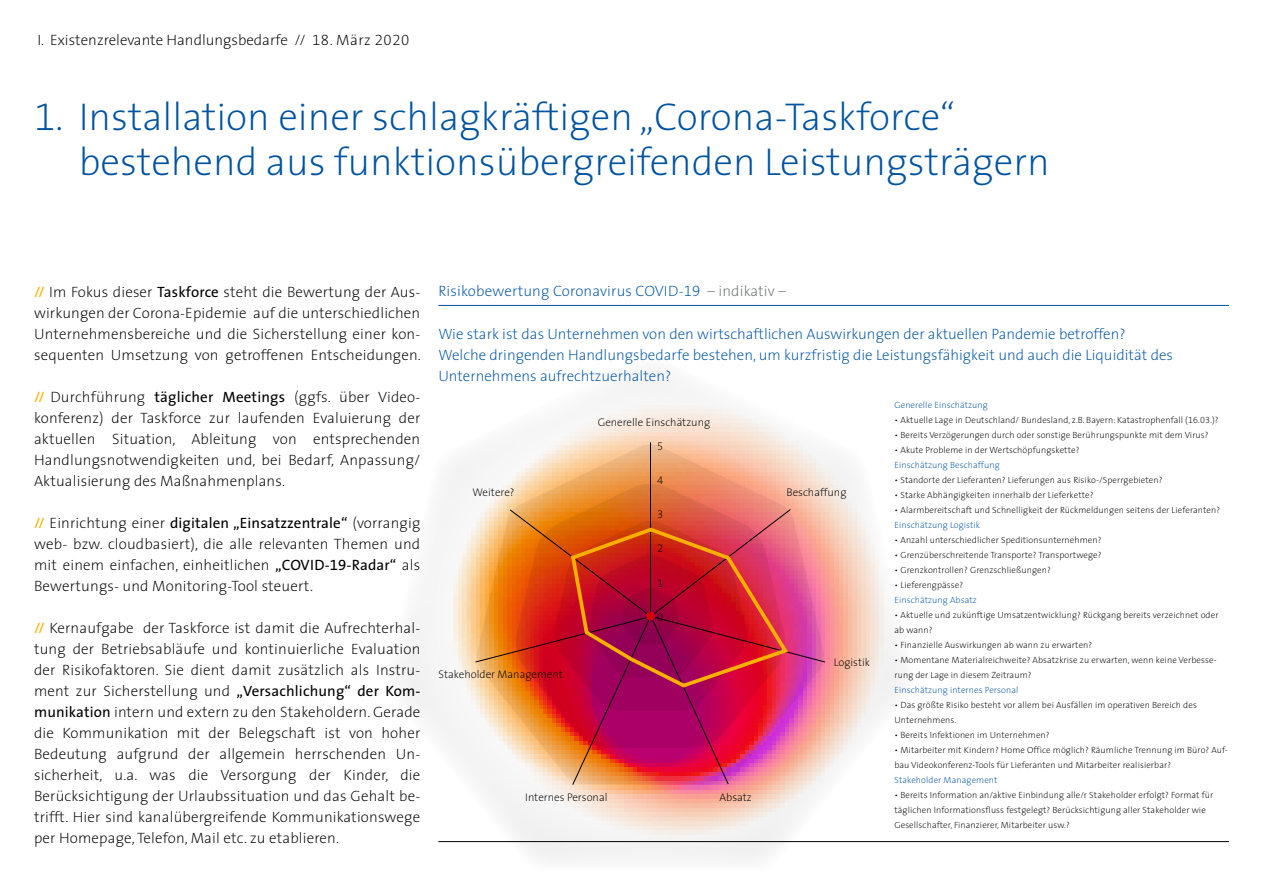
<style>
.page{position:relative;width:1263px;height:893px;background:#fff}
.page>*{position:absolute;margin:0;border:0;box-sizing:border-box;transform-origin:0 0}
.t1{font:200 39px/45px "The Sans";color:#0053a1}
.t2{font:200 15px/21px "The Sans";letter-spacing:.01em;color:#000;text-align:justify}
.t3{font:200 15px/21px "The Sans";color:#0053a1}
.t4{font:200 11.1px "The Sans";color:#000}
.t5{font:11.1px "The Sans Extra Light Expert";color:#000}
.t6{font:200 9px/15px "The Sans";letter-spacing:.01em;color:#000}
.t7{font:200 9px "The Sans";letter-spacing:.01em;color:#0053a1}
.s1{font-family:"The Sans Extra Light Expert";font-weight:400}
.s2{font-weight:400;color:#f9b000}
.s3{font-weight:400}
.s4{font-family:"The Sans Expert";font-weight:400}
.s5{color:#68726a}
</style>
<div class="page">
<svg style="left:400px;top:374px;width:517px;height:487px"></svg>
<img style="left:422px;top:378px;width:472px;height:475px">
<img style="left:475px;top:509px;width:350px;height:276px">
<hr style="left:438px;top:305px;width:791px;height:1px;background:#0053a1">
<hr style="left:438px;top:841px;width:791px;height:1px;background:#000">
<p class="t2" style="left:37px;top:29px;width:373px">I. Existenzrelevante Handlungsbedarfe // <span class="s1">18</span>. März <span class="s1">2020</span></p>
<h1 class="t1" style="left:79px;top:93px;width:972px;text-indent:-45px"><span class="s1">1</span>. Installation einer schlagkräftigen „Corona-Taskforce“ bestehend aus funktionsübergreifenden Leistungsträgern</h1>
<p class="t2" style="left:34px;top:280px;width:388px"><span class="s2">//</span> Im Fokus dieser <span class="s3">Taskforce</span> steht die Bewertung der Aus&shy;wirkungen der Corona-Epidemie auf die unterschiedlichen Unternehmensbereiche und die Sicherstellung einer kon&shy;sequenten Umsetzung von getroffenen Entscheidungen.</p>
<p class="t2" style="left:34px;top:385px;width:388px"><span class="s2">//</span> Durchführung <span class="s3">täglicher Meetings</span> (ggfs. über Video&shy;konferenz) der Taskforce zur laufenden Evaluierung der aktuellen Situation, Ableitung von entsprechenden Handlungsnotwendigkeiten und, bei Bedarf, Anpassung/ Aktualisierung des Maßnahmenplans.</p>
<p class="t2" style="left:34px;top:511px;width:388px"><span class="s2">//</span> Einrichtung einer <span class="s3">digitalen „Einsatzzentrale“</span> (vorrangig web- bzw. cloudbasiert), die alle relevanten Themen und mit einem einfachen, einheitlichen <span class="s3">„COVID-</span><span class="s4">19</span><span class="s3">-Radar“</span> als Bewertungs- und Monitoring-Tool steuert.</p>
<p class="t2" style="left:34px;top:616px;width:388px"><span class="s2">//</span> Kernaufgabe der Taskforce ist damit die Aufrechterhal&shy;tung der Betriebsabläufe und kontinuierliche Evaluation der Risikofaktoren. Sie dient damit zusätzlich als Instru&shy;ment zur Sicherstellung und <span class="s3">„Versachlichung“ der Kom&shy;munikation</span> intern und extern zu den Stakeholdern. Gerade die Kommunikation mit der Belegschaft ist von hoher Bedeutung aufgrund der allgemein herrschenden Un&shy;sicherheit, u.a. was die Versorgung der Kinder, die Berücksichtigung der Urlaubssituation und das Gehalt be&shy;trifft. Hier sind kanalübergreifende Kommunikationswege per Homepage, Telefon, Mail etc. zu etablieren.</p>
<p class="t3" style="left:438px;top:280px;width:349px">Risikobewertung Coronavirus COVID-<span class="s1">19</span> <span class="s5">– indikativ –</span></p>
<p class="t3" style="left:438px;top:323px;width:736px">Wie stark ist das Unternehmen von den wirtschaftlichen Auswirkungen der aktuellen Pandemie betroffen?<br>Welche dringenden Handlungsbedarfe bestehen, um kurzfristig die Leistungsfähigkeit und auch die Liquidität des<br>Unternehmens aufrechtzuerhalten?</p>
<p class="t4" style="left:472px;top:483px;width:43px">Weitere?</p>
<p class="t4" style="left:438px;top:665px;width:126px">Stakeholder Management</p>
<p class="t4" style="left:598px;top:413px;width:114px">Generelle Einschätzung</p>
<p class="t5" style="left:657px;top:437px;width:8px">5</p>
<p class="t5" style="left:657px;top:471px;width:8px">4</p>
<p class="t5" style="left:657px;top:505px;width:8px">3</p>
<p class="t5" style="left:657px;top:539px;width:8px">2</p>
<p class="t5" style="left:657px;top:574px;width:8px">1</p>
<p class="t5" style="left:657px;top:608px;width:8px">0</p>
<p class="t4" style="left:525px;top:788px;width:84px">Internes Personal</p>
<p class="t4" style="left:719px;top:788px;width:34px">Absatz</p>
<p class="t4" style="left:786px;top:483px;width:62px">Beschaffung</p>
<p class="t4" style="left:834px;top:653px;width:38px">Logistik</p>
<p class="t7" style="left:894px;top:397px;width:95px">Generelle Einschätzung</p>
<p class="t6" style="left:894px;top:412px;width:326px">• Aktuelle Lage in Deutschland/ Bundesland, z.B. Bayern: Katastrophenfall (<span class="s1">16.03.</span>)?</p>
<p class="t6" style="left:894px;top:427px;width:316px">• Bereits Verzögerungen durch oder sonstige Berührungspunkte mit dem Virus?</p>
<p class="t6" style="left:894px;top:442px;width:186px">• Akute Probleme in der Wertschöpfungskette?</p>
<p class="t7" style="left:894px;top:457px;width:107px">Einschätzung Beschaffung</p>
<p class="t6" style="left:894px;top:472px;width:269px">• Standorte der Lieferanten? Lieferungen aus Risiko-/Sperrgebieten?</p>
<p class="t6" style="left:894px;top:487px;width:201px">• Starke Abhängigkeiten innerhalb der Lieferkette?</p>
<p class="t6" style="left:894px;top:502px;width:327px">• Alarmbereitschaft und Schnelligkeit der Rückmeldungen seitens der Lieferanten?</p>
<p class="t7" style="left:894px;top:517px;width:87px">Einschätzung Logistik</p>
<p class="t6" style="left:894px;top:532px;width:209px">• Anzahl unterschiedlicher Speditionsunternehmen?</p>
<p class="t6" style="left:894px;top:547px;width:209px">• Grenzüberschreitende Transporte? Transportwege?</p>
<p class="t6" style="left:894px;top:562px;width:158px">• Grenzkontrollen? Grenzschließungen?</p>
<p class="t6" style="left:894px;top:577px;width:70px">• Lieferengpässe?</p>
<p class="t7" style="left:894px;top:592px;width:84px">Einschätzung Absatz</p>
<p class="t6" style="left:894px;top:607px;width:326px">• Aktuelle und zukünftige Umsatzentwicklung? Rückgang bereits verzeichnet oder ab wann?</p>
<p class="t6" style="left:894px;top:637px;width:199px">• Finanzielle Auswirkungen ab wann zu erwarten?</p>
<p class="t6" style="left:894px;top:652px;width:324px">• Momentane Materialreichweite? Absatzkrise zu erwarten, wenn keine Verbesse&shy;rung der Lage in diesem Zeitraum?</p>
<p class="t7" style="left:894px;top:682px;width:126px">Einschätzung internes Personal</p>
<p class="t6" style="left:894px;top:697px;width:304px">• Das größte Risiko besteht vor allem bei Ausfällen im operativen Bereich des<br>Unternehmens.</p>
<p class="t6" style="left:894px;top:727px;width:157px">• Bereits Infektionen im Unternehmen?</p>
<p class="t6" style="left:894px;top:742px;width:335px">• Mitarbeiter mit Kindern? Home Office möglich? Räumliche Trennung im Büro? Auf&shy;bau Videokonferenz-Tools für Lieferanten und Mitarbeiter realisierbar?</p>
<p class="t7" style="left:894px;top:772px;width:105px">Stakeholder Management</p>
<p class="t6" style="left:894px;top:787px;width:320px">• Bereits Information an/aktive Einbindung alle/r Stakeholder erfolgt? Format für täglichen Informationsfluss festgelegt? Berücksichtigung aller Stakeholder wie<br>Gesellschafter, Finanzierer, Mitarbeiter usw.?</p>
</div>
